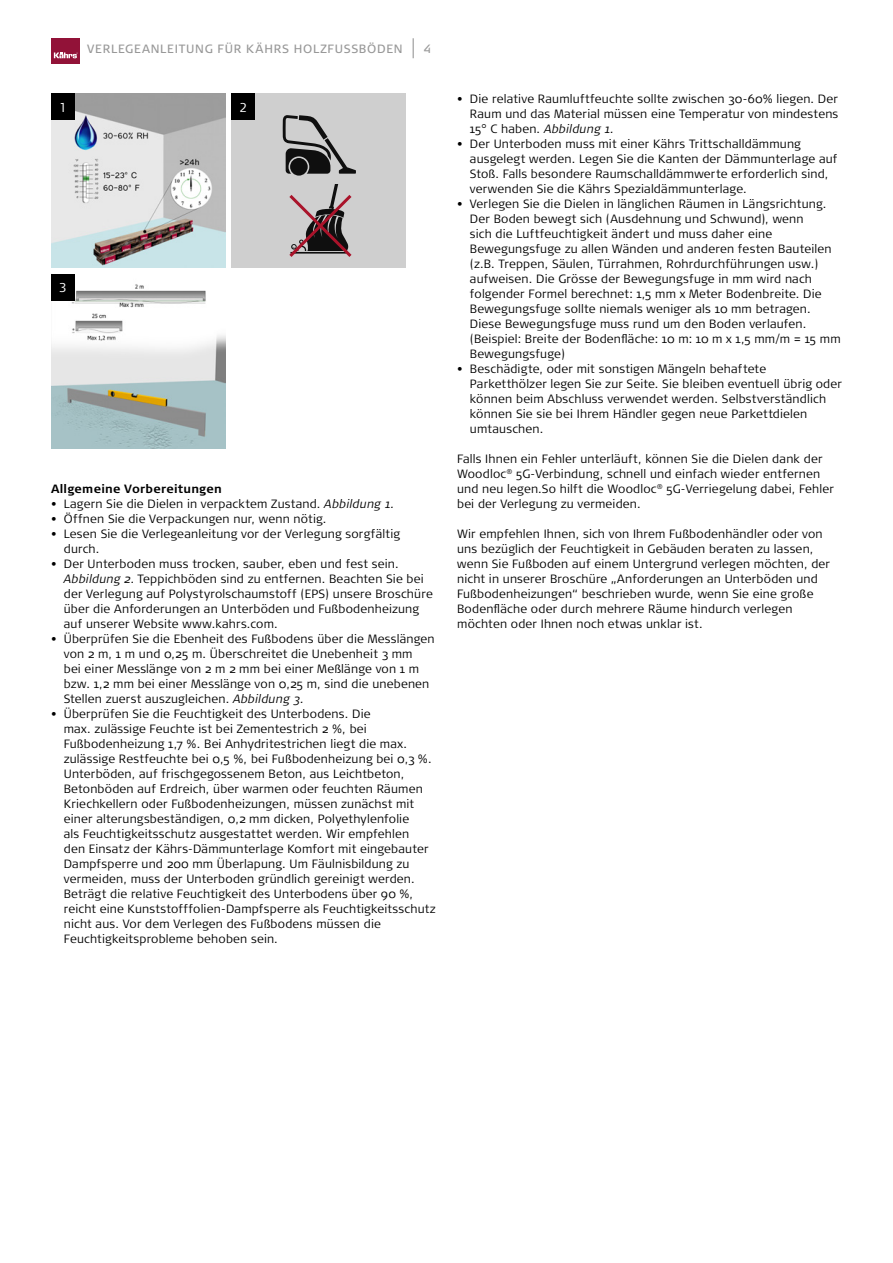
<style>
.page{position:relative;width:893px;height:1263px;background:#fff}
.page>*{position:absolute;margin:0;border:0;box-sizing:border-box;transform-origin:0 0}
.t1{font:300 12.9px "Signa Pro";color:#fff}
.t2{font:300 12px/15px "Signa Pro";letter-spacing:.015em;color:#000}
.t3{font:12px "Signa Pro";letter-spacing:.06em;color:#989898}
.t4{font:700 12px "Signa Pro";letter-spacing:.02em;color:#000}
.s1{font-style:italic}
</style>
<div class="page">
<div style="left:51px;top:38px;width:29px;height:25px;background:#921238"></div>
<svg style="left:54px;top:52px;width:24px;height:6px"></svg>
<svg style="left:413px;top:38px;width:1px;height:20px"></svg>
<div style="left:231px;top:94px;width:175px;height:174px;background:#cfcfcf"></div>
<img style="left:51px;top:94px;width:174px;height:174px">
<img style="left:51px;top:284px;width:174px;height:164px">
<div style="left:51px;top:94px;width:24px;height:26px;background:#000"></div>
<div style="left:231px;top:94px;width:24px;height:26px;background:#000"></div>
<div style="left:51px;top:274px;width:24px;height:26px;background:#000"></div>
<svg style="left:283px;top:115px;width:73px;height:61px"></svg>
<svg style="left:289px;top:184px;width:63px;height:73px"></svg>
<p class="t3" style="left:87px;top:42px;width:317px">VERLEGEANLEITUNG FÜR KÄHRS HOLZFUSSBÖDEN</p>
<p class="t3" style="left:424px;top:42px;width:9px">4</p>
<p class="t1" style="left:60px;top:100px;width:7px">1</p>
<p class="t1" style="left:239px;top:100px;width:9px">2</p>
<p class="t1" style="left:59px;top:280px;width:9px">3</p>
<p class="t4" style="left:51px;top:481px;width:172px">Allgemeine Vorbereitungen</p>
<p class="t2" style="left:51px;top:496px;width:344px">• Lagern Sie die Dielen in verpacktem Zustand. <span class="s1">Abbildung 1.</span></p>
<p class="t2" style="left:51px;top:511px;width:277px">• Öffnen Sie die Verpackungen nur, wenn nötig.</p>
<p class="t2" style="left:64px;top:526px;width:338px;text-indent:-13px">• Lesen Sie die Verlegeanleitung vor der Verlegung sorgfältig durch.</p>
<p class="t2" style="left:64px;top:556px;width:370px;text-indent:-13px">• Der Unterboden muss trocken, sauber, eben und fest sein.<br><span class="s1">Abbildung 2.</span> Teppichböden sind zu entfernen. Beachten Sie bei der Verlegung auf Polystyrolschaumstoff (EPS) unsere Broschüre über die Anforderungen an Unterböden und Fußbodenheizung auf unserer Website www.kahrs.com.</p>
<p class="t2" style="left:64px;top:631px;width:372px;text-indent:-13px">• Überprüfen Sie die Ebenheit des Fußbodens über die Messlängen von 2 m, 1 m und 0,25 m. Überschreitet die Unebenheit 3 mm<br>bei einer Messlänge von 2 m 2 mm bei einer Meßlänge von 1 m bzw. 1,2 mm bei einer Messlänge von 0,25 m, sind die unebenen Stellen zuerst auszugleichen. <span class="s1">Abbildung 3.</span></p>
<p class="t2" style="left:64px;top:706px;width:374px;text-indent:-13px">• Überprüfen Sie die Feuchtigkeit des Unterbodens. Die<br>max. zulässige Feuchte ist bei Zementestrich 2 %, bei Fußbodenheizung 1,7 %. Bei Anhydritestrichen liegt die max. zulässige Restfeuchte bei 0,5 %, bei Fußbodenheizung bei 0,3 %.<br>Unterböden, auf frischgegossenem Beton, aus Leichtbeton, Betonböden auf Erdreich, über warmen oder feuchten Räumen Kriechkellern oder Fußbodenheizungen, müssen zunächst mit einer alterungsbeständigen, 0,2 mm dicken, Polyethylenfolie<br>als Feuchtigkeitsschutz ausgestattet werden. Wir empfehlen<br>den Einsatz der Kährs-Dämmunterlage Komfort mit eingebauter Dampfsperre und 200 mm Überlapung. Um Fäulnisbildung zu vermeiden, muss der Unterboden gründlich gereinigt werden.<br>Beträgt die relative Feuchtigkeit des Unterbodens über 90 %, reicht eine Kunststofffolien-Dampfsperre als Feuchtigkeitsschutz nicht aus. Vor dem Verlegen des Fußbodens müssen die Feuchtigkeitsprobleme behoben sein.</p>
<p class="t2" style="left:470px;top:91px;width:370px;text-align:justify;text-indent:-13px">• Die relative Raumluftfeuchte sollte zwischen 30-60% liegen. Der Raum und das Material müssen eine Temperatur von mindestens 15° C haben. <span class="s1">Abbildung 1.</span></p>
<p class="t2" style="left:470px;top:136px;width:369px;text-indent:-13px">• Der Unterboden muss mit einer Kährs Trittschalldämmung ausgelegt werden. Legen Sie die Kanten der Dämmunterlage auf Stoß. Falls besondere Raumschalldämmwerte erforderlich sind, verwenden Sie die Kährs Spezialdämmunterlage.</p>
<p class="t2" style="left:470px;top:196px;width:372px;text-indent:-13px">• Verlegen Sie die Dielen in länglichen Räumen in Längsrichtung.<br>Der Boden bewegt sich (Ausdehnung und Schwund), wenn<br>sich die Luftfeuchtigkeit ändert und muss daher eine Bewegungsfuge zu allen Wänden und anderen festen Bauteilen (z.B. Treppen, Säulen, Türrahmen, Rohrdurchführungen usw.) aufweisen. Die Grösse der Bewegungsfuge in mm wird nach folgender Formel berechnet: 1,5 mm x Meter Bodenbreite. Die Bewegungsfuge sollte niemals weniger als 10 mm betragen.<br>Diese Bewegungsfuge muss rund um den Boden verlaufen. (Beispiel: Breite der Bodenfläche: 10 m: 10 m x 1,5 mm/m = 15 mm Bewegungsfuge)</p>
<p class="t2" style="left:470px;top:361px;width:374px;text-indent:-13px">• Beschädigte, oder mit sonstigen Mängeln behaftete Parketthölzer legen Sie zur Seite. Sie bleiben eventuell übrig oder können beim Abschluss verwendet werden. Selbstverständlich können Sie sie bei Ihrem Händler gegen neue Parkettdielen umtauschen.</p>
<p class="t2" style="left:457px;top:451px;width:378px">Falls Ihnen ein Fehler unterläuft, können Sie die Dielen dank der Woodloc<sup>®</sup> 5G-Verbindung, schnell und einfach wieder entfernen und neu legen.So hilft die Woodloc<sup>®</sup> 5G-Verriegelung dabei, Fehler bei der Verlegung zu vermeiden.</p>
<p class="t2" style="left:457px;top:526px;width:374px">Wir empfehlen Ihnen, sich von Ihrem Fußbodenhändler oder von uns bezüglich der Feuchtigkeit in Gebäuden beraten zu lassen, wenn Sie Fußboden auf einem Untergrund verlegen möchten, der nicht in unserer Broschüre „Anforderungen an Unterböden und Fußbodenheizungen“ beschrieben wurde, wenn Sie eine große Bodenfläche oder durch mehrere Räume hindurch verlegen möchten oder Ihnen noch etwas unklar ist.</p>
</div>
